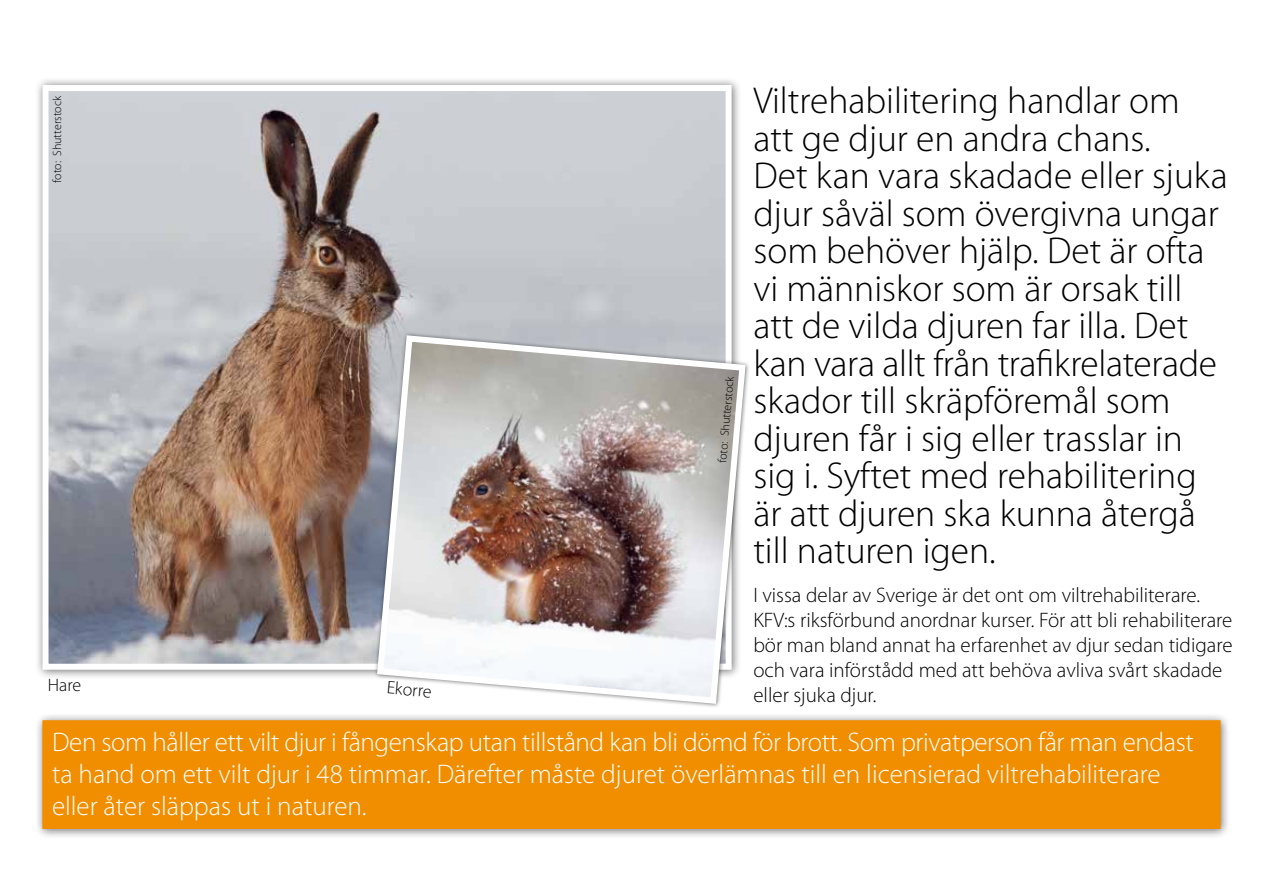
<style>
.page{position:relative;width:1263px;height:893px;background:#fff}
.page>*{position:absolute;margin:0;border:0;box-sizing:border-box;transform-origin:0 0}
.t1{font:300 37.5px/37.5px "Myriad Pro";color:#000}
.t2{font:300 27px/32.4px "Myriad Pro";color:#fff}
.t3{font:300 21px/25.2px "Myriad Pro";color:#000}
.t4{font:300 18px "Myriad Pro";color:#000}
.t5{font:300 12px "Myriad Pro";color:#000}
</style>
<div class="page">
<div style="left:35px;top:77px;width:706px;height:603px;background:#000;opacity:.55"></div>
<img style="left:50px;top:92px;width:675px;height:571px">
<div style="left:43px;top:85px;width:689px;height:585px;border:6px solid #fff"></div>
<div style="left:35px;top:712px;width:1196px;height:127px;background:#000;opacity:.55"></div>
<div style="left:43px;top:720px;width:1177px;height:109px;background:#f18e00;border:1px solid #f18e00"></div>
<img style="left:374px;top:332px;width:375px;height:375px">
<p class="t5" style="left:50px;top:183px;width:88px;rotate:-90deg">foto: Shutterstock</p>
<p class="t4" style="left:48px;top:674px;width:35px">Hare</p>
<p class="t4" style="left:388px;top:677px;width:46px;rotate:5deg">Ekorre</p>
<p class="t5" style="left:715px;top:462px;width:88px;rotate:-85deg">foto: Shutterstock</p>
<p class="t1" style="left:753px;top:82px;width:476px">Viltrehabilitering handlar om att ge djur en andra chans.<br>Det kan vara skadade eller sjuka djur såväl som övergivna ungar som behöver hjälp. Det är ofta vi människor som är orsak till att de vilda djuren far illa. Det kan vara allt från trafikrelaterade skador till skräpföremål som djuren får i sig eller trasslar in sig i. Syftet med rehabilitering är att djuren ska kunna återgå till naturen igen.</p>
<p class="t3" style="left:753px;top:582px;width:481px">I vissa delar av Sverige är det ont om viltrehabiliterare.<br>KFV:s riksförbund anordnar kurser. För att bli rehabiliterare bör man bland annat ha erfarenhet av djur sedan tidigare och vara införstådd med att behöva avliva svårt skadade eller sjuka djur.</p>
<p class="t2" style="left:52px;top:725px;width:1143px">Den som håller ett vilt djur i fångenskap utan tillstånd kan bli dömd för brott. Som privatperson får man endast ta hand om ett vilt djur i 48 timmar. Därefter måste djuret överlämnas till en licensierad viltrehabiliterare eller åter släppas ut i naturen.</p>
</div>
